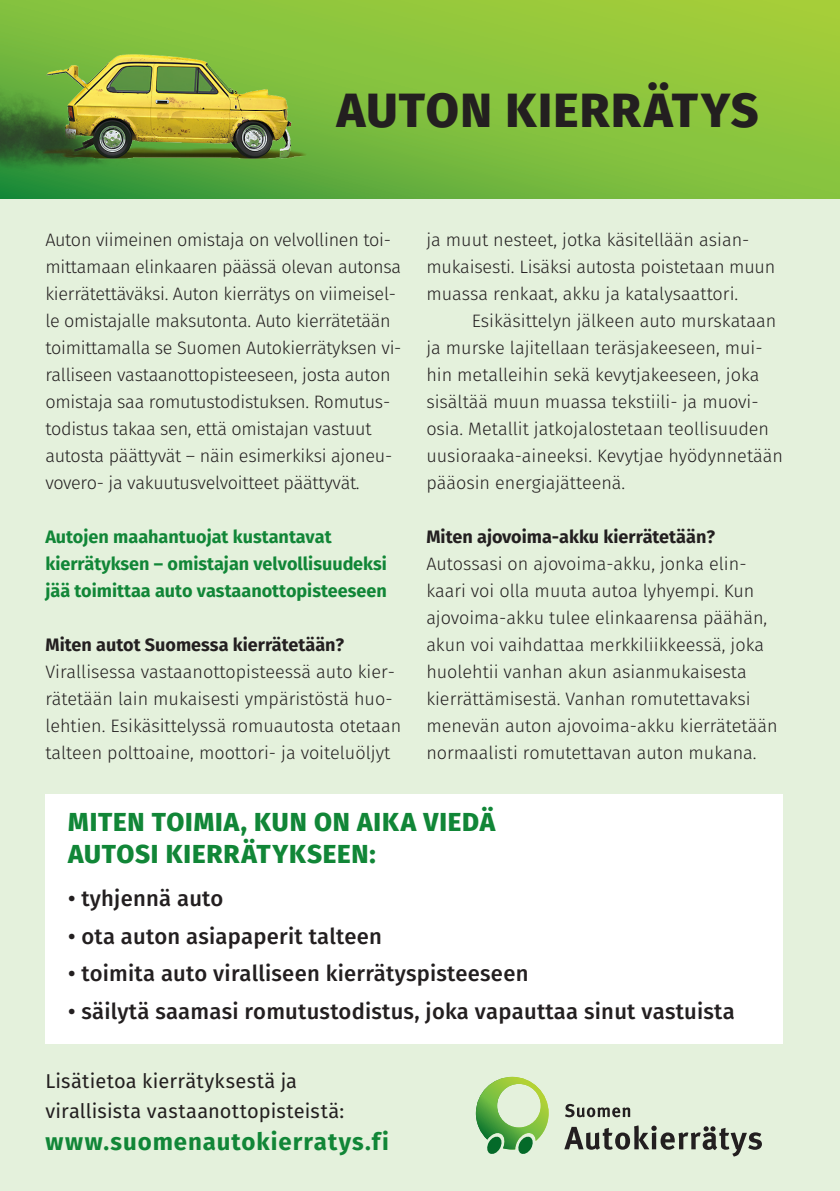
<style>
.page{position:relative;width:840px;height:1191px;background:#fff}
.page>*{position:absolute;margin:0;border:0;box-sizing:border-box;transform-origin:0 0}
.t1{font:800 48px "Fira Sans";letter-spacing:.025em;color:#231f20}
.t2{font:800 26px/32px "Fira Sans";letter-spacing:.03em;color:#118637}
.Bold{font:700 24px "Fira Sans";letter-spacing:.04em;color:#118637}
.t3{font:500 22px "Fira Sans";letter-spacing:.01em;color:#231f20}
.Bold-2{font:20px/30px "Fira Sans";letter-spacing:.01em;color:#231f20}
.Leipis{font:300 18px/27px "Fira Sans";letter-spacing:-.01em;color:#231f20}
.Leipis_sis{font:300 18px/27px "Fira Sans";color:#231f20}
.Bold-3{font:700 18px/27px "Fira Sans";color:#118637}
.Väliotsikko{font:700 18px "Fira Sans";color:#231f20}
</style>
<div class="page">
<div style="left:0;top:0;width:839px;height:1191px;background:#e4f1dc"></div>
<svg style="left:475px;top:1076px;width:73px;height:78px"></svg>
<svg style="left:564px;top:1125px;width:197px;height:31px"></svg>
<svg style="left:565px;top:1103px;width:65px;height:14px"></svg>
<div style="left:45px;top:794px;width:737px;height:249px;background:#fff"></div>
<svg style="left:0;top:0;width:839px;height:198px;background:#86c13d"></svg>
<img style="left:0;top:41px;width:315px;height:141px">
<p class="t1" style="left:337px;top:76px;width:423px">AUTON KIERRÄTYS</p>
<p class="Leipis" style="left:45px;top:226px;width:357px">Auton viimeinen omistaja on velvollinen toi&shy;mittamaan elinkaaren päässä olevan autonsa kierrätettäväksi. Auton kierrätys on viimeisel&shy;le omistajalle maksutonta. Auto kierrätetään toimittamalla se Suomen Autokierrätyksen vi&shy;ralliseen vastaanottopisteeseen, josta auton omistaja saa romutustodistuksen. Romutus&shy;todistus takaa sen, että omistajan vastuut autosta päättyvät – näin esimerkiksi ajoneu&shy;vovero- ja vakuutusvelvoitteet päättyvät.</p>
<p class="Bold-3" style="left:45px;top:523px;width:343px">Autojen maahantuojat kustantavat kierrätyksen – omistajan velvollisuudeksi jää toimittaa auto vastaanottopisteeseen</p>
<p class="Väliotsikko" style="left:45px;top:632px;width:300px">Miten autot Suomessa kierrätetään?</p>
<p class="Leipis" style="left:45px;top:658px;width:357px">Virallisessa vastaanottopisteessä auto kier&shy;rätetään lain mukaisesti ympäristöstä huo&shy;lehtien. Esikäsittelyssä romuautosta otetaan talteen polttoaine, moottori- ja voiteluöljyt</p>
<p class="Leipis" style="left:426px;top:226px;width:350px">ja muut nesteet, jotka käsitellään asian&shy;mukaisesti. Lisäksi autosta poistetaan muun muassa renkaat, akku ja katalysaattori.</p>
<p class="Leipis_sis" style="left:426px;top:307px;width:358px;text-indent:45px">Esikäsittelyn jälkeen auto murskataan ja murske lajitellaan teräsjakeeseen, mui&shy;hin metalleihin sekä kevytjakeeseen, joka sisältää muun muassa tekstiili- ja muovi&shy;osia. Metallit jatkojalostetaan teollisuuden uusioraaka-aineeksi. Kevytjae hyödynnetään pääosin energiajätteenä.</p>
<p class="Väliotsikko" style="left:426px;top:524px;width:290px">Miten ajovoima-akku kierrätetään?</p>
<p class="Leipis" style="left:426px;top:550px;width:352px">Autossasi on ajovoima-akku, jonka elin&shy;kaari voi olla muuta autoa lyhyempi. Kun ajovoima-akku tulee elinkaarensa päähän, akun voi vaihdattaa merkkiliikkeessä, joka huolehtii vanhan akun asianmukaisesta kierrättämisestä. Vanhan romutettavaksi menevän auton ajovoima-akku kierrätetään normaalisti romutettavan auton mukana.</p>
<p class="t2" style="left:68px;top:805px;width:428px">MITEN TOIMIA, KUN ON AIKA VIEDÄ<br>AUTOSI KIERRÄTYKSEEN:</p>
<p class="t3" style="left:68px;top:882px;width:157px">• tyhjennä auto</p>
<p class="t3" style="left:68px;top:920px;width:315px">• ota auton asiapaperit talteen</p>
<p class="t3" style="left:68px;top:958px;width:461px">• toimita auto viralliseen kierrätyspisteeseen</p>
<p class="t3" style="left:68px;top:995px;width:667px">• säilytä saamasi romutustodistus, joka vapauttaa sinut vastuista</p>
<p class="Bold-2" style="left:45px;top:1066px;width:300px">Lisätietoa kierrätyksestä ja virallisista vastaanottopisteistä:</p>
<p class="Bold" style="left:45px;top:1124px;width:345px">www.suomenautokierratys.fi</p>
</div>
